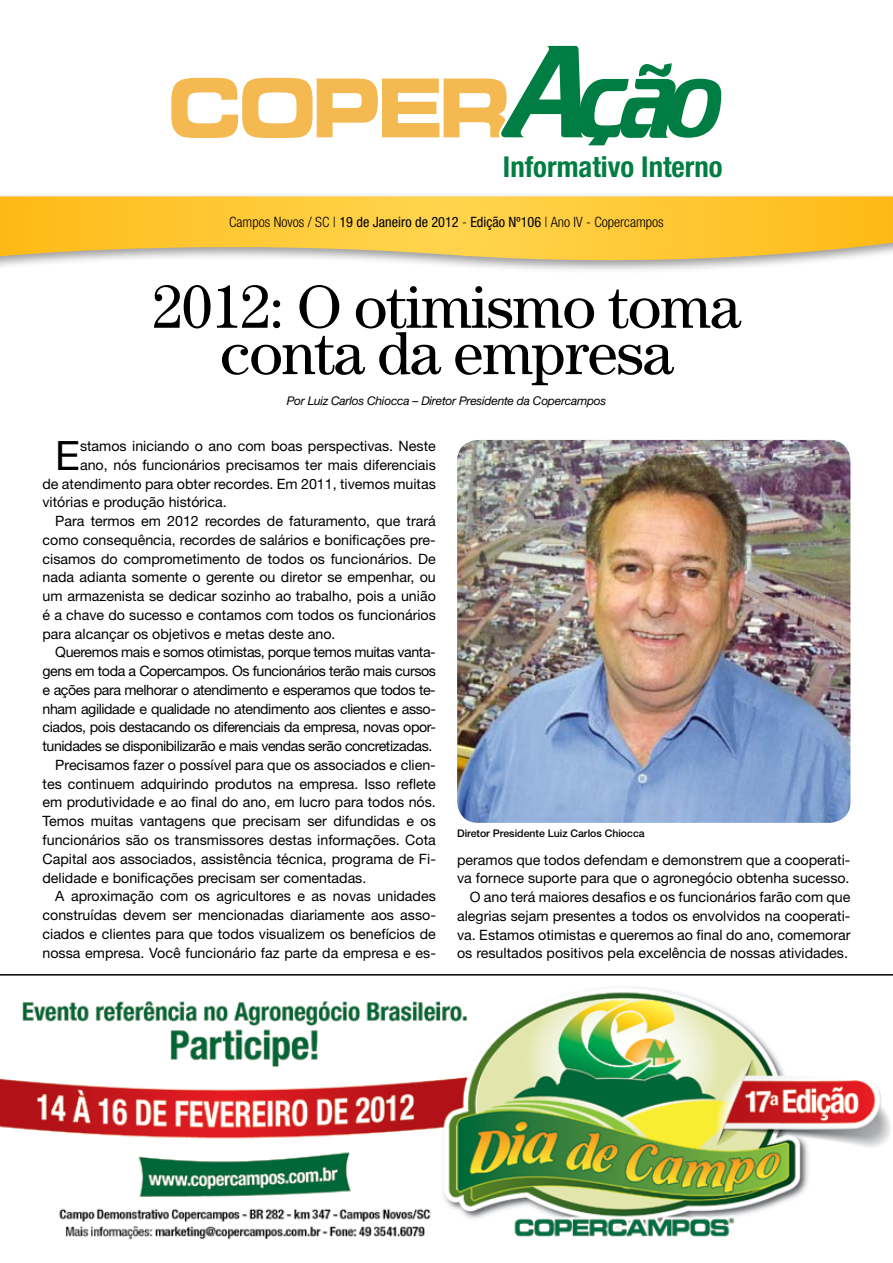
<style>
.page{position:relative;width:893px;height:1263px;background:#fff}
.page>*{position:absolute;margin:0;border:0;box-sizing:border-box;transform-origin:0 0}
.t1{font:61.05px/46.3px "Century";letter-spacing:-.02em;color:#000;text-align:center}
.t2{font:40.5px "Helvetica Neue";color:#000}
.t3{font:700 condensed 28.8px "Helvetica Neue";color:#007d43}
.t4{font:14.25px/18.8px "Helvetica Neue";color:#000;text-align:right}
.t5{font:14.25px "Helvetica Neue";letter-spacing:-.03em;color:#000}
.t6{font:300 condensed 14.25px "Helvetica Neue";color:#000}
.t7{font:italic 12px "Helvetica Neue LT Std";letter-spacing:-.02em;color:#000}
.t8{font:500 10.5px "Helvetica Neue";color:#000}
.s1{font-weight:400}
</style>
<div class="page">
<img style="left:0;top:975px;width:893px;height:265px">
<div style="left:0;top:192px;width:893px;height:82px;background:#fbfbfb"></div>
<svg style="left:0;top:196px;width:893px;height:73px;background:#f7cd5a"></svg>
<svg style="left:171px;top:46px;width:550px;height:99px"></svg>
<img style="left:457px;top:440px;width:393px;height:383px">
<hr style="left:0;top:974px;width:893px;height:1px;background:#000">
<h3 class="t3" style="left:503px;top:149px;width:221px">Informativo Interno</h3>
<p class="t6" style="left:229px;top:214px;width:436px">Campos Novos / SC | <span class="s1">19 de Janeiro de 2012</span> - <span class="s1">Edição Nº106</span> | Ano IV - Copercampos</p>
<h1 class="t1" style="left:153px;top:283px;width:589px">2012: O otimismo toma conta da empresa</h1>
<p class="t7" style="left:287px;top:393px;width:321px">Por Luiz Carlos Chiocca – Diretor Presidente da Copercampos</p>
<h2 class="t2" style="left:55px;top:431px;width:26px">E</h2>
<p class="t4" style="left:80px;top:436px;width:357px">stamos iniciando o ano com boas perspectivas. Neste</p>
<p class="t4" style="left:80px;top:455px;width:357px">ano, nós funcionários precisamos ter mais diferenciais</p>
<p class="t4" style="left:43px;top:474px;width:395px">de atendimento para obter recordes. Em 2011, tivemos muitas</p>
<p class="t4" style="left:43px;top:493px;width:186px">vitórias e produção histórica.</p>
<p class="t4" style="left:55px;top:511px;width:382px">Para termos em 2012 recordes de faturamento, que trará</p>
<p class="t4" style="left:43px;top:530px;width:395px">como consequência, recordes de salários e bonificações pre-</p>
<p class="t4" style="left:43px;top:549px;width:395px">cisamos do comprometimento de todos os funcionários. De</p>
<p class="t4" style="left:43px;top:568px;width:395px">nada adianta somente o gerente ou diretor se empenhar, ou</p>
<p class="t4" style="left:43px;top:586px;width:395px">um armazenista se dedicar sozinho ao trabalho, pois a união</p>
<p class="t4" style="left:43px;top:605px;width:395px">é a chave do sucesso e contamos com todos os funcionários</p>
<p class="t4" style="left:43px;top:624px;width:294px">para alcançar os objetivos e metas deste ano.</p>
<p class="t5" style="left:55px;top:644px;width:382px">Queremos mais e somos otimistas, porque temos muitas vanta-</p>
<p class="t5" style="left:43px;top:663px;width:395px">gens em toda a Copercampos. Os funcionários terão mais cursos</p>
<p class="t5" style="left:43px;top:681px;width:395px">e ações para melhorar o atendimento e esperamos que todos te-</p>
<p class="t5" style="left:43px;top:700px;width:395px">nham agilidade e qualidade no atendimento aos clientes e asso-</p>
<p class="t5" style="left:43px;top:719px;width:395px">ciados, pois destacando os diferenciais da empresa, novas opor-</p>
<p class="t5" style="left:43px;top:738px;width:391px">tunidades se disponibilizarão e mais vendas serão concretizadas.</p>
<p class="t4" style="left:55px;top:755px;width:382px">Precisamos fazer o possível para que os associados e clien-</p>
<p class="t4" style="left:43px;top:774px;width:395px">tes continuem adquirindo produtos na empresa. Isso reflete</p>
<p class="t4" style="left:43px;top:793px;width:395px">em produtividade e ao final do ano, em lucro para todos nós.</p>
<p class="t4" style="left:43px;top:811px;width:395px">Temos muitas vantagens que precisam ser difundidas e os</p>
<p class="t4" style="left:43px;top:830px;width:395px">funcionários são os transmissores destas informações. Cota</p>
<p class="t4" style="left:43px;top:849px;width:395px">Capital aos associados, assistência técnica, programa de Fi-</p>
<p class="t4" style="left:43px;top:868px;width:325px">delidade e bonificações precisam ser comentadas.</p>
<p class="t4" style="left:55px;top:887px;width:382px">A aproximação com os agricultores e as novas unidades</p>
<p class="t4" style="left:43px;top:905px;width:395px">construídas devem ser mencionadas diariamente aos asso-</p>
<p class="t4" style="left:43px;top:924px;width:395px">ciados e clientes para que todos visualizem os benefícios de</p>
<p class="t4" style="left:43px;top:943px;width:395px">nossa empresa. Você funcionário faz parte da empresa e es-</p>
<p class="t8" style="left:457px;top:826px;width:189px">Diretor Presidente Luiz Carlos Chiocca</p>
<p class="t4" style="left:457px;top:850px;width:395px">peramos que todos defendam e demonstrem que a cooperati&shy;va fornece suporte para que o agronegócio obtenha sucesso.<br>O ano terá maiores desafios e os funcionários farão com que alegrias sejam presentes a todos os envolvidos na cooperati&shy;va. Estamos otimistas e queremos ao final do ano, comemorar os resultados positivos pela excelência de nossas atividades.</p>
</div>
